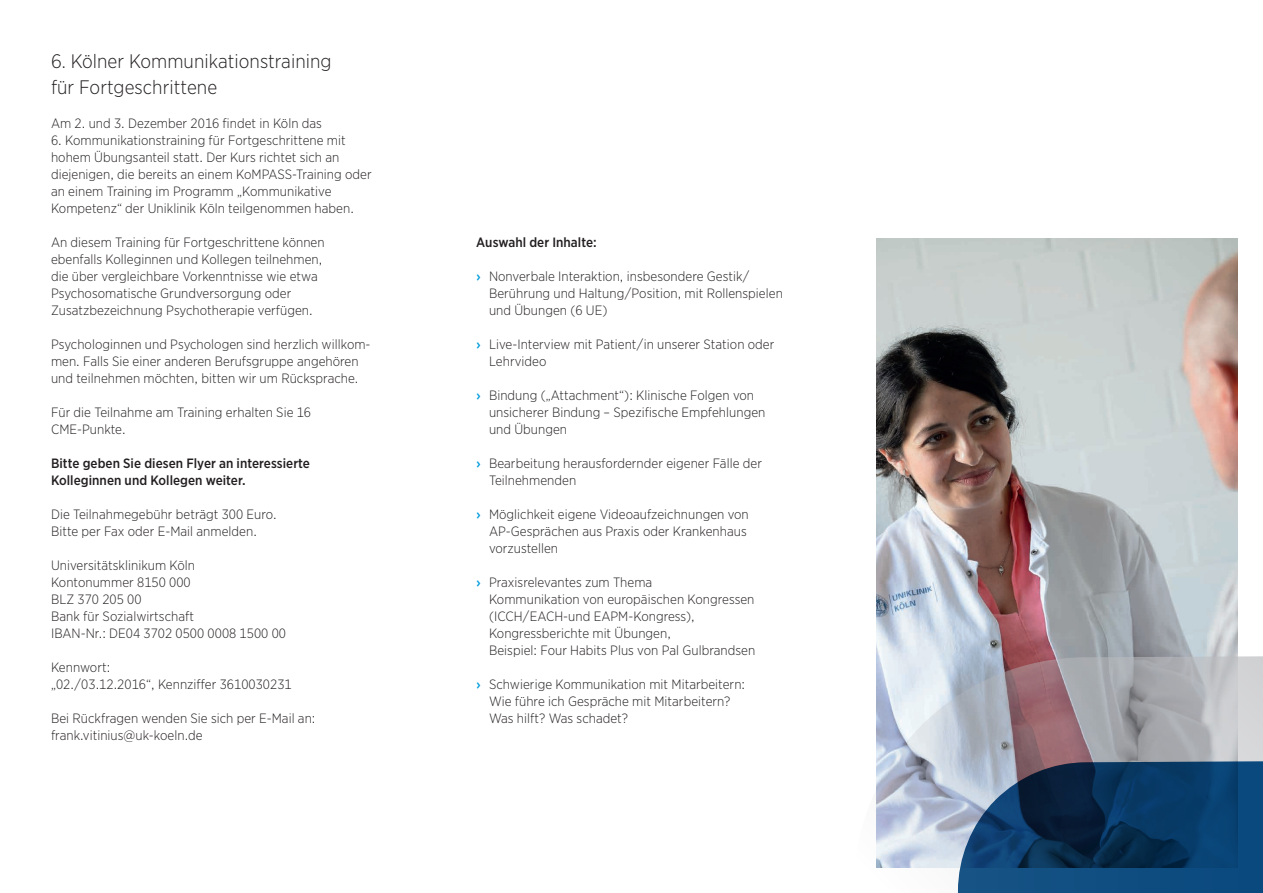
<style>
.page{position:relative;width:1263px;height:893px;background:#fff}
.page>*{position:absolute;margin:0;border:0;box-sizing:border-box;transform-origin:0 0}
.Zwischenüberschrift{font:300 19.5px "Gotham Narrow";letter-spacing:.005em;color:#231f20}
.Fließtext{font:300 13.5px/17px "Gotham Narrow";letter-spacing:.005em;color:#231f20}
.Zwischenüberschrift-2{font:500 13.5px "Gotham Narrow";letter-spacing:.005em;color:#231f20}
.s1{font-family:"Gotham Rounded";font-weight:500;color:#069edb}
</style>
<div class="page">
<img style="left:876px;top:238px;width:361px;height:364px">
<svg style="left:876px;top:602px;width:387px;height:291px;background:#b6b5bd"></svg>
<svg style="left:958px;top:760px;width:305px;height:133px;background:#1c476f"></svg>
<p class="Zwischenüberschrift" style="left:51px;top:49px;width:282px">6. Kölner Kommunikationstraining</p>
<p class="Zwischenüberschrift" style="left:51px;top:75px;width:168px">für Fortgeschrittene</p>
<p class="Fließtext" style="left:51px;top:114px;width:272px">Am 2. und 3. Dezember 2016 findet in Köln das</p>
<p class="Fließtext" style="left:51px;top:131px;width:322px">6. Kommunikationstraining für Fortgeschrittene mit hohem Übungsanteil statt. Der Kurs richtet sich an diejenigen, die bereits an einem KoMPASS-Training oder an einem Training im Programm „Kommunikative Kompetenz“ der Uniklinik Köln teilgenommen haben.</p>
<p class="Fließtext" style="left:51px;top:233px;width:275px">An diesem Training für Fortgeschrittene können ebenfalls Kolleginnen und Kollegen teilnehmen, die über vergleichbare Vorkenntnisse wie etwa Psychosomatische Grundversorgung oder Zusatzbezeichnung Psychotherapie verfügen.</p>
<p class="Fließtext" style="left:51px;top:335px;width:321px">Psychologinnen und Psychologen sind herzlich willkom&shy;men. Falls Sie einer anderen Berufsgruppe angehören und teilnehmen möchten, bitten wir um Rücksprache.</p>
<p class="Fließtext" style="left:51px;top:403px;width:262px">Für die Teilnahme am Training erhalten Sie 16</p>
<p class="Fließtext" style="left:51px;top:420px;width:76px">CME-Punkte.</p>
<p class="Zwischenüberschrift-2" style="left:51px;top:454px;width:260px">Bitte geben Sie diesen Flyer an interessierte</p>
<p class="Zwischenüberschrift-2" style="left:51px;top:471px;width:196px">Kolleginnen und Kollegen weiter.</p>
<p class="Fließtext" style="left:51px;top:505px;width:227px">Die Teilnahmegebühr beträgt 300 Euro.</p>
<p class="Fließtext" style="left:51px;top:522px;width:207px">Bitte per Fax oder E-Mail anmelden.</p>
<p class="Fließtext" style="left:51px;top:556px;width:146px">Universitätsklinikum Köln</p>
<p class="Fließtext" style="left:51px;top:573px;width:141px">Kontonummer 8150 000</p>
<p class="Fließtext" style="left:51px;top:590px;width:92px">BLZ 370 205 00</p>
<p class="Fließtext" style="left:51px;top:607px;width:144px">Bank für Sozialwirtschaft</p>
<p class="Fließtext" style="left:51px;top:624px;width:236px">IBAN-Nr.: DE04 3702 0500 0008 1500 00</p>
<p class="Fließtext" style="left:51px;top:658px;width:61px">Kennwort:</p>
<p class="Fließtext" style="left:51px;top:675px;width:242px">„02./03.12.2016“, Kennziffer 3610030231</p>
<p class="Fließtext" style="left:51px;top:709px;width:266px">Bei Rückfragen wenden Sie sich per E-Mail an:</p>
<p class="Fließtext" style="left:51px;top:726px;width:153px">frank.vitinius@uk-koeln.de</p>
<p class="Zwischenüberschrift-2" style="left:476px;top:233px;width:122px">Auswahl der Inhalte:</p>
<p class="Fließtext" style="left:489px;top:267px;width:295px;text-indent:-13px"><span class="s1">›</span> Nonverbale Interaktion, insbesondere Gestik/<br>Berührung und Haltung/Position, mit Rollenspielen und Übungen (6 UE)</p>
<p class="Fließtext" style="left:489px;top:335px;width:287px;text-indent:-13px"><span class="s1">›</span> Live-Interview mit Patient/in unserer Station oder<br>Lehrvideo</p>
<p class="Fließtext" style="left:489px;top:386px;width:278px;text-indent:-13px"><span class="s1">›</span> Bindung („Attachment“): Klinische Folgen von unsicherer Bindung – Spezifische Empfehlungen und Übungen</p>
<p class="Fließtext" style="left:489px;top:454px;width:274px;text-indent:-13px"><span class="s1">›</span> Bearbeitung herausfordernder eigener Fälle der<br>Teilnehmenden</p>
<p class="Fließtext" style="left:489px;top:505px;width:261px;text-indent:-13px"><span class="s1">›</span> Möglichkeit eigene Videoaufzeichnungen von<br>AP-Gesprächen aus Praxis oder Krankenhaus vorzustellen</p>
<p class="Fließtext" style="left:489px;top:573px;width:268px;text-indent:-13px"><span class="s1">›</span> Praxisrelevantes zum Thema<br>Kommunikation von europäischen Kongressen (ICCH/EACH-und EAPM-Kongress), Kongressberichte mit Übungen,<br>Beispiel: Four Habits Plus von Pal Gulbrandsen</p>
<p class="Fließtext" style="left:489px;top:675px;width:258px;text-indent:-13px"><span class="s1">›</span> Schwierige Kommunikation mit Mitarbeitern:<br>Wie führe ich Gespräche mit Mitarbeitern?<br>Was hilft? Was schadet?</p>
</div>
